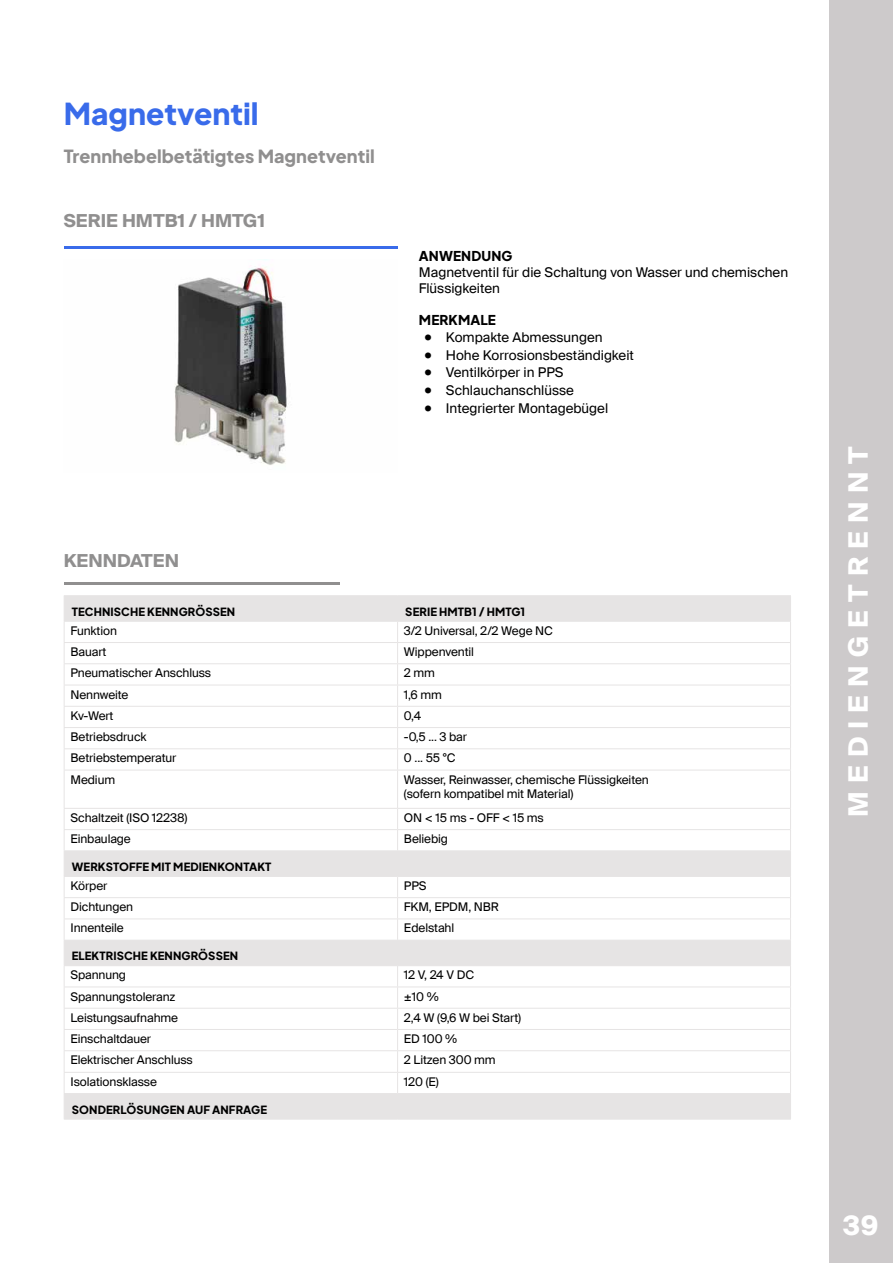
<style>
.page{position:relative;width:893px;height:1263px;background:#fff}
.page>*{position:absolute;margin:0;border:0;box-sizing:border-box;transform-origin:0 0}
.t1{font:800 30px "Plus Jakarta Sans";color:#396bea}
.t2{font:700 27px "Suisse Intl";letter-spacing:.3em;color:#fff}
.t3{font:800 18px "Plus Jakarta Sans";color:#908f8f}
.t4{font:700 18px "Suisse Intl";color:#908f8f}
.t5{font:13.5px/16.2px "Suisse Intl";color:#000}
.t6{font:800 13.5px "Plus Jakarta Sans";letter-spacing:.01em;color:#000}
.t7{font:12px/14.4px "Suisse Intl";letter-spacing:-.01em;color:#000}
.t8{font:800 11.25px "Plus Jakarta Sans";letter-spacing:.01em;color:#000}
.s1{font-weight:600;font-size:16.5px}
</style>
<div class="page">
<div style="left:829px;top:0;width:64px;height:1263px;background:#cdcacb"></div>
<hr style="left:64px;top:247px;width:334px;height:2px;background:#396bea">
<hr style="left:64px;top:583px;width:275px;height:2px;background:#908f8f">
<img style="left:174px;top:259px;width:113px;height:206px">
<svg style="left:65px;top:596px;width:725px;height:523px"></svg>
<hr style="left:64px;top:595px;width:334px;height:1px;background:#e6e4e4">
<hr style="left:64px;top:621px;width:334px;height:1px;background:#e6e4e4">
<hr style="left:398px;top:595px;width:393px;height:1px;background:#e6e4e4">
<hr style="left:64px;top:642px;width:334px;height:1px;background:#e6e4e4">
<hr style="left:64px;top:663px;width:334px;height:1px;background:#e6e4e4">
<hr style="left:64px;top:685px;width:334px;height:1px;background:#e6e4e4">
<hr style="left:64px;top:706px;width:334px;height:1px;background:#e6e4e4">
<hr style="left:64px;top:727px;width:334px;height:1px;background:#e6e4e4">
<hr style="left:64px;top:748px;width:334px;height:1px;background:#e6e4e4">
<hr style="left:64px;top:770px;width:334px;height:1px;background:#e6e4e4">
<hr style="left:64px;top:808px;width:334px;height:1px;background:#e6e4e4">
<hr style="left:64px;top:829px;width:334px;height:1px;background:#e6e4e4">
<hr style="left:64px;top:897px;width:334px;height:1px;background:#e6e4e4">
<hr style="left:64px;top:918px;width:334px;height:1px;background:#e6e4e4">
<hr style="left:64px;top:986px;width:334px;height:1px;background:#e6e4e4">
<hr style="left:398px;top:986px;width:393px;height:1px;background:#e6e4e4">
<hr style="left:64px;top:1029px;width:334px;height:1px;background:#e6e4e4">
<hr style="left:398px;top:1029px;width:393px;height:1px;background:#e6e4e4">
<hr style="left:64px;top:1072px;width:334px;height:1px;background:#e6e4e4">
<hr style="left:398px;top:1072px;width:393px;height:1px;background:#e6e4e4">
<svg style="left:790px;top:596px;width:1px;height:174px"></svg>
<hr style="left:790px;top:770px;width:1px;height:38px;background:#e6e4e4">
<svg style="left:790px;top:809px;width:1px;height:310px"></svg>
<hr style="left:398px;top:642px;width:393px;height:1px;background:#e6e4e4">
<hr style="left:398px;top:663px;width:393px;height:1px;background:#e6e4e4">
<hr style="left:398px;top:685px;width:393px;height:1px;background:#e6e4e4">
<hr style="left:398px;top:706px;width:393px;height:1px;background:#e6e4e4">
<hr style="left:398px;top:727px;width:393px;height:1px;background:#e6e4e4">
<hr style="left:398px;top:748px;width:393px;height:1px;background:#e6e4e4">
<svg style="left:397px;top:596px;width:1px;height:174px"></svg>
<hr style="left:398px;top:770px;width:393px;height:1px;background:#e6e4e4">
<hr style="left:397px;top:770px;width:1px;height:38px;background:#e6e4e4">
<hr style="left:398px;top:808px;width:393px;height:1px;background:#e6e4e4">
<hr style="left:398px;top:829px;width:393px;height:1px;background:#e6e4e4">
<svg style="left:397px;top:809px;width:1px;height:41px"></svg>
<hr style="left:398px;top:897px;width:393px;height:1px;background:#e6e4e4">
<hr style="left:398px;top:918px;width:393px;height:1px;background:#e6e4e4">
<svg style="left:397px;top:877px;width:1px;height:63px"></svg>
<svg style="left:397px;top:966px;width:1px;height:127px"></svg>
<hr style="left:398px;top:621px;width:393px;height:1px;background:#e6e4e4">
<svg style="left:64px;top:596px;width:1px;height:174px"></svg>
<hr style="left:64px;top:770px;width:1px;height:38px;background:#e6e4e4">
<hr style="left:64px;top:1008px;width:334px;height:1px;background:#e6e4e4">
<hr style="left:398px;top:1008px;width:393px;height:1px;background:#e6e4e4">
<hr style="left:64px;top:1050px;width:334px;height:1px;background:#e6e4e4">
<hr style="left:398px;top:1050px;width:393px;height:1px;background:#e6e4e4">
<hr style="left:64px;top:1093px;width:334px;height:1px;background:#e6e4e4">
<hr style="left:398px;top:1093px;width:393px;height:1px;background:#e6e4e4">
<hr style="left:64px;top:1119px;width:334px;height:1px;background:#e6e4e4">
<hr style="left:398px;top:1119px;width:393px;height:1px;background:#e6e4e4">
<hr style="left:64px;top:850px;width:334px;height:1px;background:#e6e4e4">
<hr style="left:398px;top:850px;width:393px;height:1px;background:#e6e4e4">
<hr style="left:64px;top:876px;width:334px;height:1px;background:#e6e4e4">
<hr style="left:398px;top:876px;width:393px;height:1px;background:#e6e4e4">
<hr style="left:64px;top:940px;width:334px;height:1px;background:#e6e4e4">
<svg style="left:64px;top:809px;width:1px;height:310px"></svg>
<hr style="left:398px;top:940px;width:393px;height:1px;background:#e6e4e4">
<hr style="left:64px;top:965px;width:334px;height:1px;background:#e6e4e4">
<hr style="left:398px;top:965px;width:393px;height:1px;background:#e6e4e4">
<h1 class="t1" style="left:64px;top:86px;width:196px">Magnetventil</h1>
<h3 class="t3" style="left:64px;top:140px;width:312px">Trennhebelbetätigtes Magnetventil</h3>
<h3 class="t4" style="left:64px;top:210px;width:203px">SERIE HMTB1 / HMTG1</h3>
<p class="t6" style="left:419px;top:243px;width:95px">ANWENDUNG</p>
<p class="t5" style="left:419px;top:264px;width:371px">Magnetventil für die Schaltung von Wasser und chemischen<br>Flüssigkeiten</p>
<p class="t6" style="left:419px;top:308px;width:79px">MERKMALE</p>
<p class="t5" style="left:425px;top:329px;width:180px"><span class="s1">•</span> Kompakte Abmessungen</p>
<p class="t5" style="left:425px;top:347px;width:211px"><span class="s1">•</span> Hohe Korrosionsbeständigkeit</p>
<p class="t5" style="left:425px;top:365px;width:140px"><span class="s1">•</span> Ventilkörper in PPS</p>
<p class="t5" style="left:425px;top:383px;width:151px"><span class="s1">•</span> Schlauchanschlüsse</p>
<p class="t5" style="left:425px;top:400px;width:185px"><span class="s1">•</span> Integrierter Montagebügel</p>
<h3 class="t4" style="left:64px;top:550px;width:117px">KENNDATEN</h3>
<p class="t8" style="left:72px;top:601px;width:165px">TECHNISCHE KENNGRÖSSEN</p>
<p class="t8" style="left:405px;top:601px;width:121px">SERIE HMTB1 / HMTG1</p>
<p class="t7" style="left:71px;top:623px;width:48px">Funktion</p>
<p class="t7" style="left:404px;top:623px;width:150px">3/2 Universal, 2/2 Wege NC</p>
<p class="t7" style="left:71px;top:645px;width:37px">Bauart</p>
<p class="t7" style="left:404px;top:645px;width:72px">Wippenventil</p>
<p class="t7" style="left:71px;top:666px;width:142px">Pneumatischer Anschluss</p>
<p class="t7" style="left:404px;top:666px;width:33px">2 mm</p>
<p class="t7" style="left:71px;top:687px;width:59px">Nennweite</p>
<p class="t7" style="left:404px;top:687px;width:40px">1,6 mm</p>
<p class="t7" style="left:71px;top:708px;width:44px">Kv-Wert</p>
<p class="t7" style="left:404px;top:708px;width:19px">0,4</p>
<p class="t7" style="left:71px;top:730px;width:78px">Betriebsdruck</p>
<p class="t7" style="left:404px;top:730px;width:65px">-0,5 ... 3 bar</p>
<p class="t7" style="left:71px;top:751px;width:107px">Betriebstemperatur</p>
<p class="t7" style="left:404px;top:751px;width:53px">0 ... 55 °C</p>
<p class="t7" style="left:71px;top:772px;width:46px">Medium</p>
<p class="t7" style="left:404px;top:772px;width:246px">Wasser, Reinwasser, chemische Flüssigkeiten (sofern kompatibel mit Material)</p>
<p class="t7" style="left:71px;top:810px;width:118px">Schaltzeit (ISO 12238)</p>
<p class="t7" style="left:404px;top:810px;width:141px">ON &lt; 15 ms - OFF &lt; 15 ms</p>
<p class="t7" style="left:71px;top:832px;width:62px">Einbaulage</p>
<p class="t7" style="left:404px;top:832px;width:45px">Beliebig</p>
<p class="t8" style="left:72px;top:856px;width:201px">WERKSTOFFE MIT MEDIENKONTAKT</p>
<p class="t7" style="left:71px;top:878px;width:39px">Körper</p>
<p class="t7" style="left:404px;top:878px;width:24px">PPS</p>
<p class="t7" style="left:71px;top:900px;width:64px">Dichtungen</p>
<p class="t7" style="left:404px;top:900px;width:96px">FKM, EPDM, NBR</p>
<p class="t7" style="left:71px;top:921px;width:55px">Innenteile</p>
<p class="t7" style="left:404px;top:921px;width:52px">Edelstahl</p>
<p class="t8" style="left:72px;top:946px;width:168px">ELEKTRISCHE KENNGRÖSSEN</p>
<p class="t7" style="left:71px;top:968px;width:57px">Spannung</p>
<p class="t7" style="left:404px;top:968px;width:72px">12 V, 24 V DC</p>
<p class="t7" style="left:71px;top:989px;width:106px">Spannungstoleranz</p>
<p class="t7" style="left:404px;top:989px;width:36px">±10 %</p>
<p class="t7" style="left:71px;top:1010px;width:109px">Leistungsaufnahme</p>
<p class="t7" style="left:404px;top:1010px;width:119px">2,4 W (9,6 W bei Start)</p>
<p class="t7" style="left:71px;top:1032px;width:82px">Einschaltdauer</p>
<p class="t7" style="left:404px;top:1032px;width:55px">ED 100 %</p>
<p class="t7" style="left:71px;top:1053px;width:124px">Elektrischer Anschluss</p>
<p class="t7" style="left:404px;top:1053px;width:93px">2 Litzen 300 mm</p>
<p class="t7" style="left:71px;top:1074px;width:88px">Isolationsklasse</p>
<p class="t7" style="left:404px;top:1074px;width:36px">120 (E)</p>
<p class="t8" style="left:72px;top:1099px;width:197px">SONDERLÖSUNGEN AUF ANFRAGE</p>
<h2 class="t2" style="left:843px;top:817px;width:372px;rotate:-90deg">MEDIENGETRENNT</h2>
<h2 class="t2" style="left:843px;top:1210px;width:37px">39</h2>
</div>
